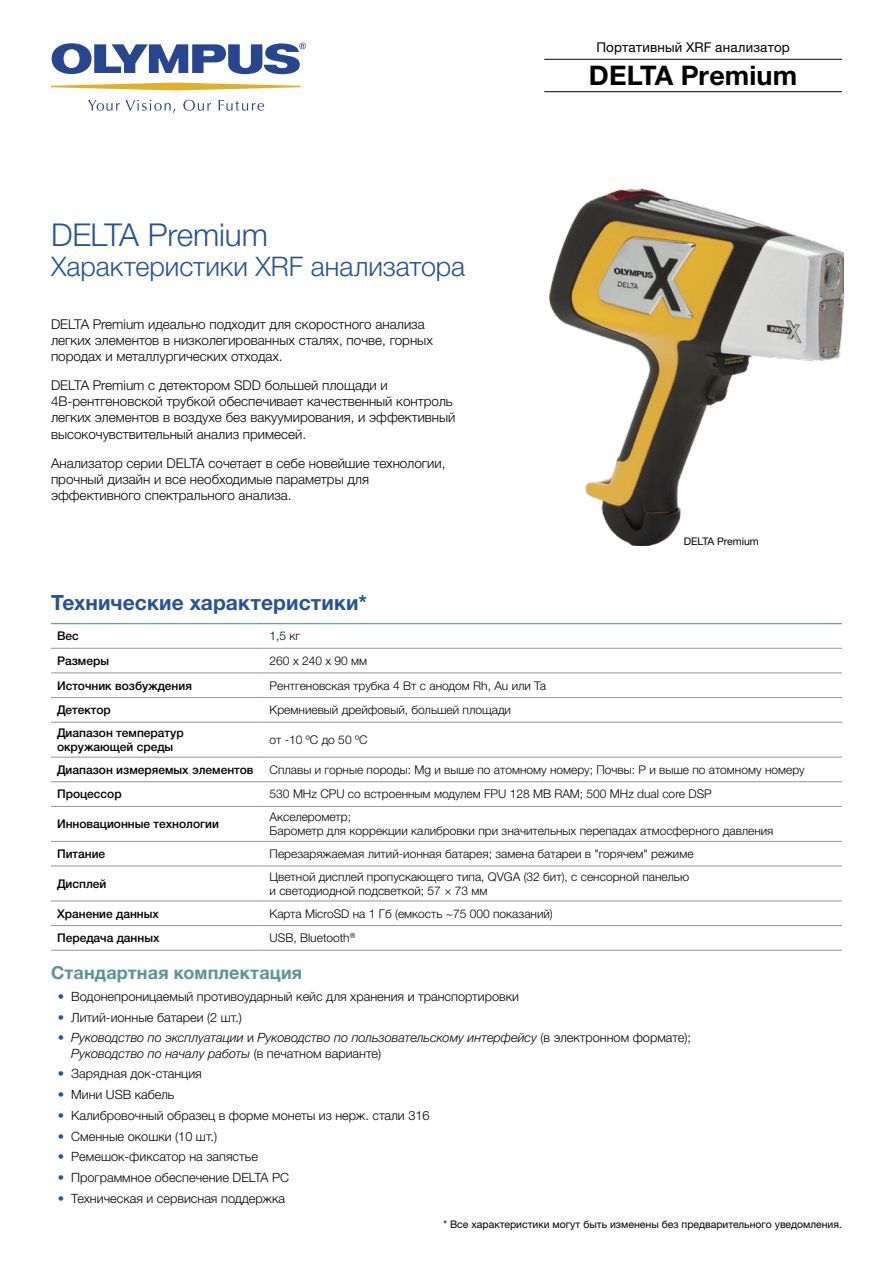
<style>
.page{position:relative;width:893px;height:1263px;background:#fff}
.page>*{position:absolute;margin:0;border:0;box-sizing:border-box;transform-origin:0 0}
.Title_1{font:300 31.5px "Helvetica Neue LTW1 G";letter-spacing:-.01em;color:#245397}
.Title_1-2{font:300 27px "Helvetica Neue LTW1 G";letter-spacing:-.005em;color:#245397}
.Title_0{font:700 27px "Helvetica Neue LTW1 G";letter-spacing:.005em;color:#000}
.Title_2{font:700 21px "Helvetica Neue LTW1 G";letter-spacing:.005em;color:#245397}
.Title_3{font:700 18px "Helvetica Neue LTW1 G";letter-spacing:.005em;color:#5e9299}
.Text{font:300 13.5px/16.2px "Helvetica Neue LTW1 G";color:#000}
.Title_00{font:13.5px "Helvetica Neue LTW1 G";letter-spacing:.01em;color:#000}
.t1{font:300 12.75px "Helvetica Neue LTW1 G";color:#000}
.t2{font:italic 300 12.75px/15.3px "Helvetica Neue LTW1 G";color:#000}
.Table_cell_text{font:300 12px/14.4px "Helvetica Neue LTW1 G";color:#000}
.Table_column_row_hea{font:500 12px/14.4px "Helvetica Neue LTW1 G";color:#000}
.t3{font:10.5px "Helvetica Neue LTW1 G";color:#000}
.s1{color:#245397}
.s2{font-style:normal;color:#245397}
.s3{font-style:normal}
</style>
<div class="page">
<svg style="left:51px;top:83px;width:250px;height:7px"></svg>
<svg style="left:88px;top:100px;width:87px;height:13px"></svg>
<svg style="left:183px;top:100px;width:28px;height:11px"></svg>
<svg style="left:219px;top:100px;width:45px;height:11px"></svg>
<svg style="left:52px;top:43px;width:254px;height:31px"></svg>
<hr style="left:544px;top:59px;width:298px;height:1px;background:#000">
<hr style="left:544px;top:91px;width:298px;height:1px;background:#000">
<img style="left:549px;top:189px;width:295px;height:356px">
<hr style="left:51px;top:648px;width:213px;height:1px;background:#929496">
<hr style="left:264px;top:648px;width:578px;height:1px;background:#929496">
<hr style="left:51px;top:672px;width:213px;height:1px;background:#929496">
<hr style="left:264px;top:672px;width:578px;height:1px;background:#929496">
<hr style="left:51px;top:697px;width:213px;height:1px;background:#929496">
<hr style="left:264px;top:697px;width:578px;height:1px;background:#929496">
<hr style="left:51px;top:722px;width:213px;height:1px;background:#929496">
<hr style="left:264px;top:722px;width:578px;height:1px;background:#929496">
<hr style="left:51px;top:757px;width:213px;height:1px;background:#929496">
<hr style="left:264px;top:757px;width:578px;height:1px;background:#929496">
<hr style="left:51px;top:781px;width:213px;height:1px;background:#929496">
<hr style="left:264px;top:781px;width:578px;height:1px;background:#929496">
<hr style="left:51px;top:806px;width:213px;height:1px;background:#929496">
<hr style="left:264px;top:806px;width:578px;height:1px;background:#929496">
<hr style="left:51px;top:841px;width:213px;height:1px;background:#929496">
<hr style="left:264px;top:841px;width:578px;height:1px;background:#929496">
<hr style="left:51px;top:866px;width:213px;height:1px;background:#929496">
<hr style="left:264px;top:866px;width:578px;height:1px;background:#929496">
<hr style="left:51px;top:900px;width:213px;height:1px;background:#929496">
<hr style="left:264px;top:900px;width:578px;height:1px;background:#929496">
<hr style="left:51px;top:925px;width:213px;height:1px;background:#929496">
<hr style="left:264px;top:925px;width:578px;height:1px;background:#929496">
<hr style="left:51px;top:950px;width:213px;height:1px;background:#929496">
<hr style="left:264px;top:950px;width:578px;height:1px;background:#929496">
<hr style="left:51px;top:623px;width:213px;height:1px;background:#5e9299">
<hr style="left:264px;top:623px;width:578px;height:1px;background:#5e9299">
<p class="Title_1" style="left:51px;top:216px;width:218px">DELTA Premium</p>
<p class="Title_1-2" style="left:51px;top:250px;width:416px">Характеристики XRF анализатора</p>
<p class="Text" style="left:51px;top:316px;width:383px">DELTA Premium идеально подходит для скоростного анализа легких элементов в низколегированных сталях, почве, горных породах и металлургических отходах.</p>
<p class="Text" style="left:51px;top:377px;width:406px">DELTA Premium с детектором SDD большей площади и 4В-рентгеновской трубкой обеспечивает качественный контроль легких элементов в воздухе без вакуумирования, и эффективный высокочувствительный анализ примесей.</p>
<p class="Text" style="left:51px;top:454px;width:396px">Анализатор серии DELTA сочетает в себе новейшие технологии, прочный дизайн и все необходимые параметры для эффективного спектрального анализа.</p>
<p class="Title_00" style="left:596px;top:39px;width:195px">Портативный XRF анализатор</p>
<p class="Title_0" style="left:589px;top:58px;width:210px">DELTA Premium</p>
<p class="t3" style="left:684px;top:534px;width:77px">DELTA Premium</p>
<p class="Title_2" style="left:51px;top:590px;width:317px">Технические характеристики*</p>
<p class="Table_column_row_hea" style="left:57px;top:629px;width:23px">Вес</p>
<p class="Table_cell_text" style="left:270px;top:629px;width:32px">1,5 кг</p>
<p class="Table_column_row_hea" style="left:57px;top:653px;width:54px">Размеры</p>
<p class="Table_cell_text" style="left:270px;top:653px;width:99px">260 х 240 х 90 мм</p>
<p class="Table_column_row_hea" style="left:57px;top:678px;width:136px">Источник возбуждения</p>
<p class="Table_cell_text" style="left:270px;top:678px;width:278px">Рентгеновская трубка 4 Вт с анодом Rh, Au или Ta</p>
<p class="Table_column_row_hea" style="left:57px;top:703px;width:55px">Детектор</p>
<p class="Table_cell_text" style="left:270px;top:703px;width:243px">Кремниевый дрейфовый, большей площади</p>
<p class="Table_column_row_hea" style="left:57px;top:725px;width:128px">Диапазон температур окружающей среды</p>
<p class="Table_cell_text" style="left:270px;top:732px;width:99px">от -10 ºC до 50 ºC</p>
<p class="Table_column_row_hea" style="left:57px;top:762px;width:198px">Диапазон измеряемых элементов</p>
<p class="Table_cell_text" style="left:270px;top:762px;width:536px">Сплавы и горные породы: Mg и выше по атомному номеру; Почвы: P и выше по атомному номеру</p>
<p class="Table_column_row_hea" style="left:57px;top:787px;width:66px">Процессор</p>
<p class="Table_cell_text" style="left:270px;top:787px;width:444px">530 MHz CPU со встроенным модулем FPU 128 MB RAM; 500 MHz dual core DSP</p>
<p class="Table_column_row_hea" style="left:57px;top:817px;width:163px">Инновационные технологии</p>
<p class="Table_cell_text" style="left:270px;top:809px;width:505px">Акселерометр;<br>Барометр для коррекции калибровки при значительных перепадах атмосферного давления</p>
<p class="Table_column_row_hea" style="left:57px;top:846px;width:50px">Питание</p>
<p class="Table_cell_text" style="left:270px;top:846px;width:425px">Перезаряжаемая литий-ионная батарея; замена батареи в "горячем" режиме</p>
<p class="Table_column_row_hea" style="left:57px;top:876px;width:51px">Дисплей</p>
<p class="Table_cell_text" style="left:270px;top:869px;width:421px">Цветной дисплей пропускающего типа, QVGA (32 бит), с сенсорной панелью и светодиодной подсветкой; 57 × 73 мм</p>
<p class="Table_column_row_hea" style="left:57px;top:906px;width:103px">Хранение данных</p>
<p class="Table_cell_text" style="left:270px;top:906px;width:285px">Карта MicroSD на 1 Гб (емкость ~75 000 показаний)</p>
<p class="Table_column_row_hea" style="left:57px;top:931px;width:104px">Передача данных</p>
<p class="Table_cell_text" style="left:270px;top:931px;width:87px">USB, Bluetooth<sup>®</sup></p>
<p class="Title_3" style="left:51px;top:961px;width:253px">Стандартная комплектация</p>
<p class="t1" style="left:58px;top:989px;width:463px"><span class="s1">•</span> Водонепроницаемый противоударный кейс для хранения и транспортировки</p>
<p class="t1" style="left:58px;top:1009px;width:186px"><span class="s1">•</span> Литий-ионные батареи (2 шт.)</p>
<p class="t2" style="left:71px;top:1030px;width:621px;text-indent:-14px"><span class="s2">•</span> Руководство по эксплуатации <span class="s3">и</span> Руководство по пользовательскому интерфейсу <span class="s3">(в электронном формате);<br></span>Руководство по началу работы <span class="s3">(в печатном варианте)</span></p>
<p class="t1" style="left:58px;top:1066px;width:146px"><span class="s1">•</span> Зарядная док-станция</p>
<p class="t1" style="left:58px;top:1087px;width:118px"><span class="s1">•</span> Мини USB кабель</p>
<p class="t1" style="left:58px;top:1107px;width:373px"><span class="s1">•</span> Калибровочный образец в форме монеты из нерж. стали 316</p>
<p class="t1" style="left:58px;top:1128px;width:161px"><span class="s1">•</span> Сменные окошки (10 шт.)</p>
<p class="t1" style="left:58px;top:1149px;width:202px"><span class="s1">•</span> Ремешок-фиксатор на запястье</p>
<p class="t1" style="left:58px;top:1169px;width:233px"><span class="s1">•</span> Программное обеспечение DELTA PC</p>
<p class="t1" style="left:58px;top:1190px;width:229px"><span class="s1">•</span> Техническая и сервисная поддержка</p>
<p class="t3" style="left:443px;top:1218px;width:400px">* Все характеристики могут быть изменены без предварительного уведомления.</p>
</div>
